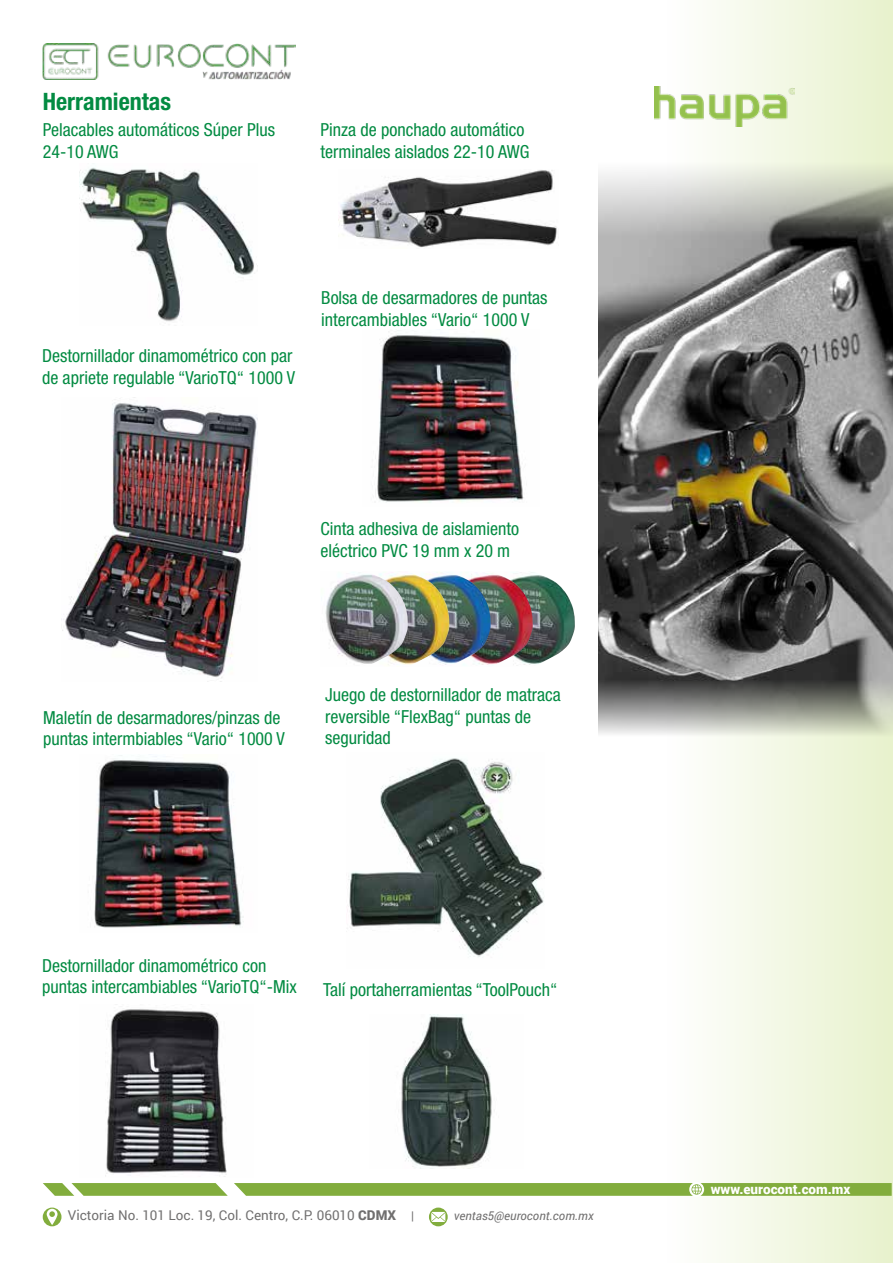
<style>
.page{position:relative;width:893px;height:1263px;background:#fff}
.page>*{position:absolute;margin:0;border:0;box-sizing:border-box;transform-origin:0 0}
.t1{font:700 condensed 24px "Helvetica Neue LT Std";color:#038b42}
.t2{font:condensed 18px/21.6px "Helvetica Neue LT Std";color:#038b42}
.t3{font:13.5px "Roboto";color:#706f6f}
.t4{font:900 13.5px "Roboto";color:#fff}
.t5{font:italic 12px "Roboto";color:#706f6f}
.s1{font-weight:900}
.s2{font-size:12px}
</style>
<div class="page">
<div style="left:668px;top:0;width:225px;height:1263px;background:linear-gradient(to right,#fefefe,#e8f2cd)"></div>
<hr style="left:892px;top:0;width:1px;height:1263px;background:#e8f2cd">
<img style="left:42px;top:44px;width:253px;height:35px">
<svg style="left:43px;top:1183px;width:185px;height:13px;background:#92b756"></svg>
<svg style="left:234px;top:1182px;width:658px;height:15px;background:#96ba5c"></svg>
<svg style="left:43px;top:1207px;width:19px;height:19px"></svg>
<svg style="left:429px;top:1207px;width:19px;height:19px"></svg>
<img style="left:80px;top:167px;width:175px;height:155px">
<img style="left:338px;top:170px;width:219px;height:78px">
<img style="left:533px;top:572px;width:42px;height:92px">
<img style="left:491px;top:572px;width:42px;height:93px">
<img style="left:450px;top:573px;width:41px;height:92px">
<img style="left:408px;top:574px;width:42px;height:91px">
<img style="left:325px;top:572px;width:83px;height:94px">
<img style="left:375px;top:330px;width:149px;height:173px">
<img style="left:62px;top:402px;width:195px;height:276px">
<img style="left:94px;top:755px;width:150px;height:173px">
<img style="left:105px;top:1004px;width:122px;height:173px">
<img style="left:347px;top:758px;width:197px;height:199px">
<img style="left:401px;top:1014px;width:94px;height:154px">
<img style="left:654px;top:86px;width:141px;height:41px">
<img style="left:598px;top:162px;width:295px;height:574px">
<h1 class="t1" style="left:43px;top:87px;width:130px">Herramientas</h1>
<p class="t2" style="left:43px;top:119px;width:234px">Pelacables automáticos Súper Plus<br>24-10 AWG</p>
<p class="t2" style="left:321px;top:119px;width:210px">Pinza de ponchado automático terminales aislados 22-10 AWG</p>
<p class="t2" style="left:42px;top:345px;width:254px">Destornillador dinamométrico con par de apriete regulable “VarioTQ“ 1000 V</p>
<p class="t2" style="left:321px;top:287px;width:228px">Bolsa de desarmadores de puntas intercambiables “Vario“ 1000 V</p>
<p class="t2" style="left:321px;top:518px;width:200px">Cinta adhesiva de aislamiento eléctrico PVC 19 mm x 20 m</p>
<p class="t2" style="left:43px;top:706px;width:243px">Maletín de desarmadores/pinzas de puntas intermbiables “Vario“ 1000 V</p>
<p class="t2" style="left:325px;top:684px;width:237px">Juego de destornillador de matraca reversible “FlexBag“ puntas de seguridad</p>
<p class="t2" style="left:42px;top:954px;width:256px">Destornillador dinamométrico con puntas intercambiables “VarioTQ“-Mix</p>
<p class="t2" style="left:323px;top:978px;width:236px">Talí portaherramientas “ToolPouch“</p>
<p class="t3" style="left:68px;top:1206px;width:348px">Victoria No. 101 Loc. 19, Col. Centro, C.P. 06010 <span class="s1">CDMX</span> <span class="s2">|</span></p>
<p class="t5" style="left:454px;top:1208px;width:141px">ventas5@eurocont.com.mx</p>
<p class="t4" style="left:711px;top:1179px;width:141px">www.eurocont.com.mx</p>
</div>
